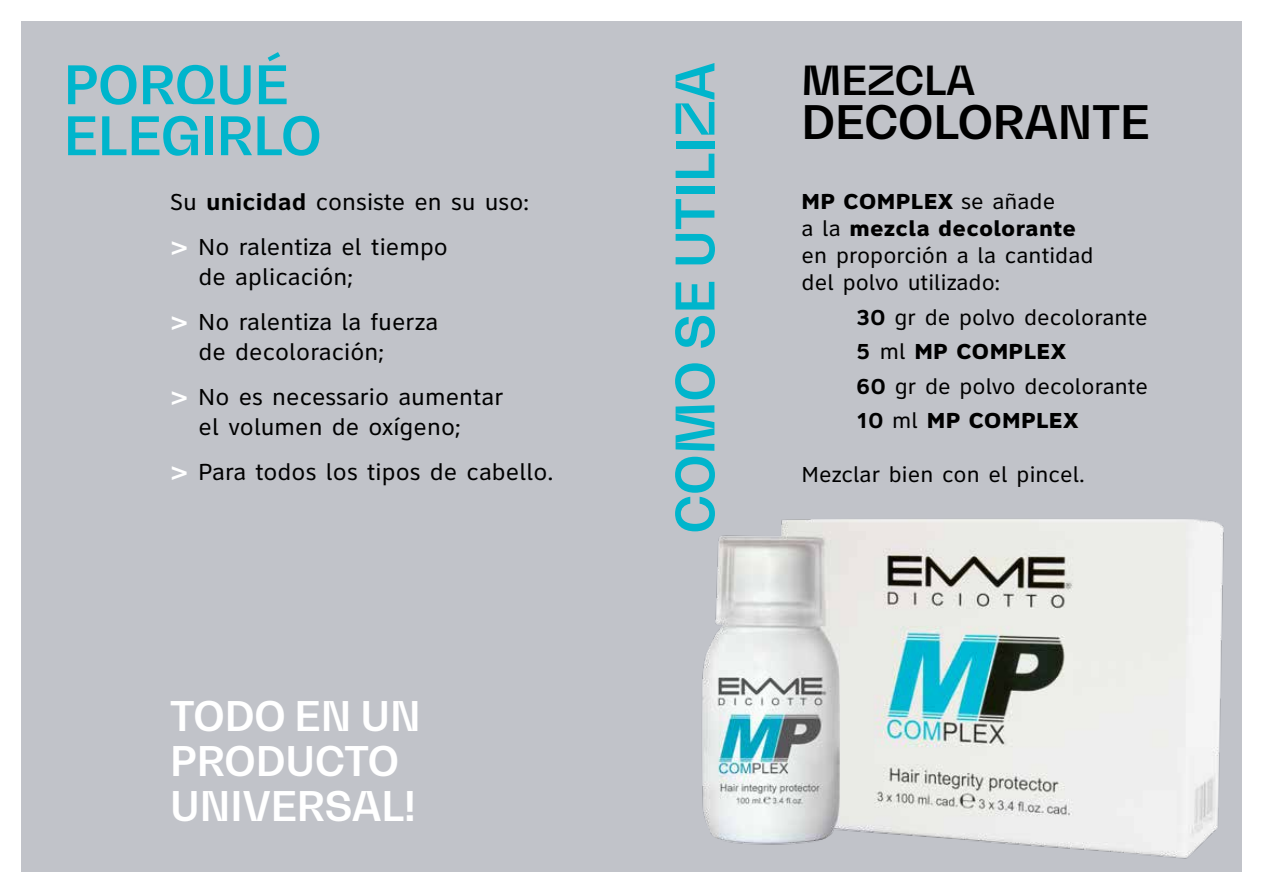
<style>
.page{position:relative;width:1263px;height:893px;background:#fff}
.page>*{position:absolute;margin:0;border:0;box-sizing:border-box;transform-origin:0 0}
.t1{font:700 52.5px/51px "Bw Gradual";color:#00b5cc}
.t2{font:700 45.75px "Bw Gradual";color:#000}
.t3{font:700 40.5px/45px "Bw Gradual";color:#fff}
.t4{font:700 39.75px "Bw Gradual";color:#000}
.t5{font:24px/45px "Clearview One";color:#000}
.t6{font:22.5px/27px "Clearview One";color:#000}
.s1{font-weight:700}
.s2{font-weight:800;color:#fff}
.s3{font-weight:800}
</style>
<div class="page">
<div style="left:21px;top:21px;width:1221px;height:851px;background:#c1c3c9"></div>
<img style="left:702px;top:519px;width:522px;height:340px">
<h1 class="t1" style="left:64px;top:58px;width:259px">PORQUÉ<br>ELEGIRLO</h1>
<h1 class="t1" style="left:668px;top:534px;width:473px;rotate:-90deg">COMO SE UTILIZA</h1>
<p class="t5" style="left:170px;top:179px;width:360px">Su <span class="s1">unicidad</span> consiste en su uso: <span class="s2">&gt;</span> No ralentiza el tiempo</p>
<p class="t5" style="left:170px;top:254px;width:270px;text-indent:28px">de aplicación;<br><span class="s2">&gt;</span> No ralentiza la fuerza</p>
<p class="t5" style="left:170px;top:329px;width:335px;text-indent:28px">de decoloración;<br><span class="s2">&gt;</span> No es necessario aumentar</p>
<p class="t5" style="left:170px;top:404px;width:385px;text-indent:28px">el volumen de oxígeno;<br><span class="s2">&gt;</span> Para todos los tipos de cabello.</p>
<h3 class="t3" style="left:170px;top:693px;width:252px">TODO EN UN<br>PRODUCTO<br>UNIVERSAL!</h3>
<h3 class="t4" style="left:801px;top:54px;width:175px">MEZCLA</h3>
<h2 class="t2" style="left:801px;top:92px;width:350px">DECOLORANTE</h2>
<p class="t6" style="left:801px;top:188px;width:293px"><span class="s3">MP COMPLEX</span> se añade<br>a la <span class="s3">mezcla decolorante </span>en proporción a la cantidad del polvo utilizado:</p>
<p class="t6" style="left:855px;top:300px;width:294px;line-height:34.5px"><span class="s1">30</span> gr de polvo decolorante<br><span class="s1">5</span> ml <span class="s3">MP COMPLEX<br></span><span class="s1">60</span> gr de polvo decolorante<br><span class="s1">10</span> ml <span class="s3">MP COMPLEX</span></p>
<p class="t6" style="left:801px;top:461px;width:284px">Mezclar bien con el pincel.</p>
</div>
